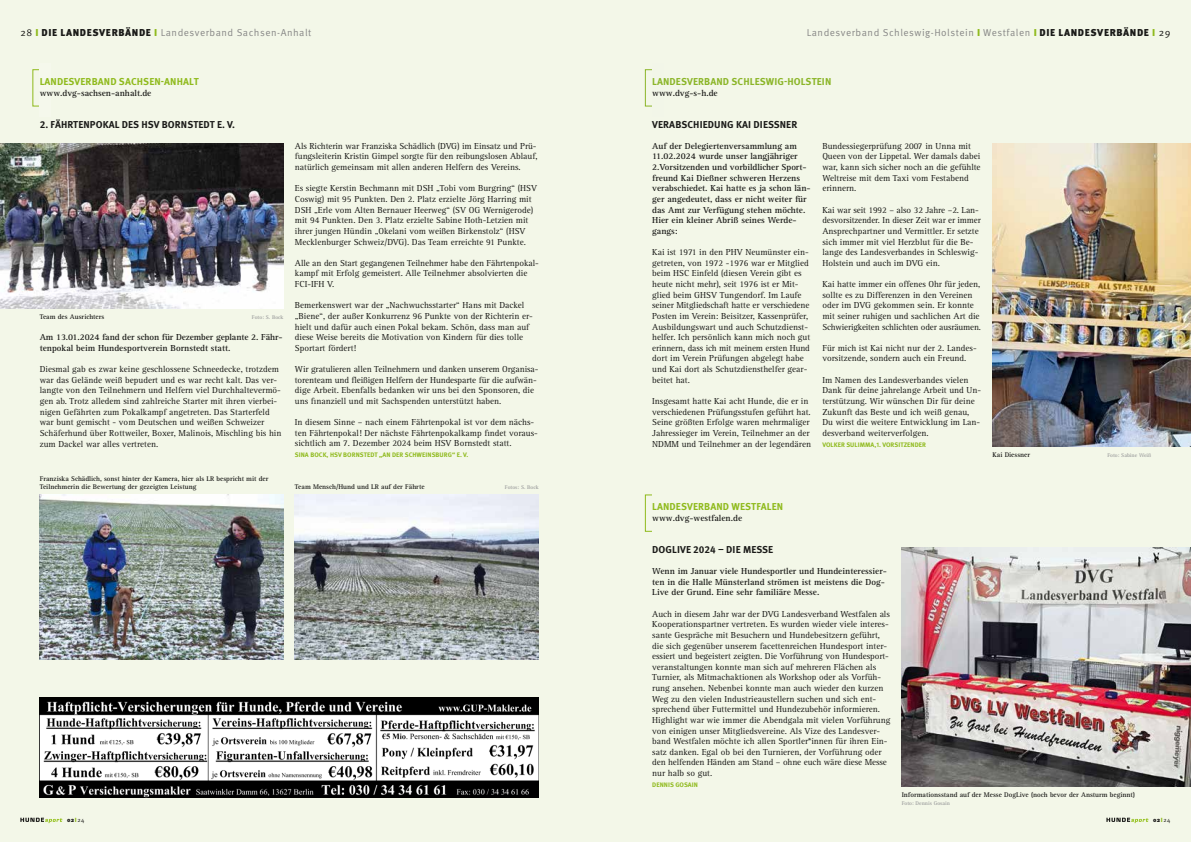
<style>
.page{position:relative;width:1191px;height:842px;background:#fff}
.page>*{position:absolute;margin:0;border:0;box-sizing:border-box;transform-origin:0 0}
.t1{font:10px "Meta Pro Norm";letter-spacing:.05em;color:#878786}
.t2{font:700 10px "Meta Pro";letter-spacing:.01em;color:#1a1a18}
.t3{font:700 10px "Meta Pro";letter-spacing:.01em;color:#8fba1c}
.t4{font:700 10px "Meta Pro";letter-spacing:.01em;color:#8bb528}
.t5{font:9px/10.6px "Rotis Serif Pro";color:#1a1a18}
.t6{font:700 9px/10.6px "Rotis Serif Pro";color:#1a1a18}
.t7{font:700 7px/8px "Rotis Serif Pro";color:#1a1a18}
.t8{font:700 6.5px "Meta Pro";letter-spacing:.01em;color:#8fba1c}
.t9{font:900 6px "Meta Pro";letter-spacing:.05em;color:#1a1a18}
.t10{font:700 5.5px "Rotis Serif Pro";color:#9c9d9d}
.s1{color:#1a1a18}
.s2{font-family:"Meta Pro";font-weight:900;color:#8fba1c}
.s3{font-family:"Meta Pro";font-weight:900;color:#1a1a18}
.s4{color:#8fba1c}
.s5{font-family:"Meta Pro Norm";font-weight:400}
</style>
<div class="page">
<div style="left:0;top:0;width:595px;height:842px;background:#f3f7e8"></div>
<div style="left:595px;top:0;width:596px;height:842px;background:#f3f7e8"></div>
<svg style="left:20px;top:818px;width:42px;height:5px"></svg>
<svg style="left:1106px;top:818px;width:42px;height:5px"></svg>
<div style="left:40px;top:64px;width:11px;height:53px;background:#f5f8ec"></div>
<img style="left:0;top:144px;width:283px;height:164px">
<img style="left:295px;top:495px;width:244px;height:164px">
<img style="left:40px;top:495px;width:243px;height:164px">
<div style="left:645px;top:69px;width:14px;height:37px;border:1px solid #8bb528"></div>
<div style="left:652px;top:64px;width:11px;height:53px;background:#f2f6e8"></div>
<img style="left:992px;top:144px;width:199px;height:302px">
<img style="left:901px;top:547px;width:290px;height:240px">
<img style="left:39px;top:697px;width:500px;height:100px">
<div style="left:645px;top:495px;width:14px;height:36px;border:1px solid #8fba1c"></div>
<div style="left:652px;top:489px;width:11px;height:53px;background:#f3f7e8"></div>
<p class="t1" style="left:21px;top:25px;width:292px"><span class="s1">28</span> <span class="s2">I</span> <span class="s3">DIE LANDESVERBÄNDE</span> <span class="s2">I</span> Landesverband Sachsen-Anhalt</p>
<p class="t1" style="left:806px;top:25px;width:365px">Landesverband Schleswig-Holstein <span class="s2">I</span> Westfalen <span class="s2">I</span> <span class="s3">DIE LANDESVERBÄNDE</span> <span class="s2">I</span> <span class="s1">29</span></p>
<p class="t3" style="left:40px;top:74px;width:161px">LANDESVERBAND SACHSEN-ANHALT</p>
<p class="t6" style="left:40px;top:87px;width:113px">www.dvg-sachsen-anhalt.de</p>
<p class="t2" style="left:40px;top:116px;width:197px">2. FÄHRTENPOKAL DES HSV BORNSTEDT E. V.</p>
<p class="t7" style="left:40px;top:313px;width:66px">Team des Ausrichters</p>
<p class="t10" style="left:252px;top:314px;width:33px">Foto: S. Bock</p>
<p class="t6" style="left:40px;top:332px;width:244px">Am 13.01.2024 fand der schon für Dezember geplante 2. Fähr&shy;tenpokal beim Hundesportverein Bornstedt statt.</p>
<p class="t5" style="left:40px;top:364px;width:243px">Diesmal gab es zwar keine geschlossene Schneedecke, trotzdem war das Gelände weiß bepudert und es war recht kalt. Das ver&shy;langte von den Teilnehmern und Helfern viel Durchhaltevermö&shy;gen ab. Trotz alledem sind zahlreiche Starter mit ihren vierbei&shy;nigen Gefährten zum Pokalkampf angetreten. Das Starterfeld war bunt gemischt - vom Deutschen und weißen Schweizer Schäferhund über Rottweiler, Boxer, Malinois, Mischling bis hin zum Dackel war alles vertreten.</p>
<p class="t7" style="left:40px;top:475px;width:230px">Franziska Schädlich, sonst hinter der Kamera, hier als LR bespricht mit der<br>Teilnehmerin die Bewertung der gezeigten Leistung</p>
<p class="t5" style="left:295px;top:141px;width:244px;text-align:justify">Als Richterin war Franziska Schädlich (DVG) im Einsatz und Prü&shy;fungsleiterin Kristin Gimpel sorgte für den reibungslosen Ablauf, natürlich gemeinsam mit allen anderen Helfern des Vereins.</p>
<p class="t5" style="left:295px;top:183px;width:244px">Es siegte Kerstin Bechmann mit DSH „Tobi vom Burgring“ (HSV Coswig) mit 95 Punkten. Den 2. Platz erzielte Jörg Harring mit DSH „Erle vom Alten Bernauer Heerweg“ (SV OG Wernigerode) mit 94 Punkten. Den 3. Platz erzielte Sabine Hoth-Letzien mit ihrer jungen Hündin „Okelani vom weißen Birkenstolz“ (HSV Mecklenburger Schweiz/DVG). Das Team erreichte 91 Punkte.</p>
<p class="t5" style="left:295px;top:257px;width:245px">Alle an den Start gegangenen Teilnehmer habe den Fährtenpokal&shy;kampf mit Erfolg gemeistert. Alle Teilnehmer absolvierten die<br>FCI-IFH V.</p>
<p class="t5" style="left:295px;top:300px;width:239px">Bemerkenswert war der „Nachwuchsstarter“ Hans mit Dackel „Biene“, der außer Konkurrenz 96 Punkte von der Richterin er&shy;hielt und dafür auch einen Pokal bekam. Schön, dass man auf diese Weise bereits die Motivation von Kindern für dies tolle Sportart fördert!</p>
<p class="t5" style="left:295px;top:364px;width:245px">Wir gratulieren allen Teilnehmern und danken unserem Organisa&shy;torenteam und fleißigen Helfern der Hundesparte für die aufwän&shy;dige Arbeit. Ebenfalls bedanken wir uns bei den Sponsoren, die uns finanziell und mit Sachspenden unterstützt haben.</p>
<p class="t5" style="left:295px;top:417px;width:244px">In diesem Sinne – nach einem Fährtenpokal ist vor dem nächs&shy;ten Fährtenpokal! Der nächste Fährtenpokalkamp findet voraus&shy;sichtlich am 7. Dezember 2024 beim HSV Bornstedt statt.</p>
<p class="t8" style="left:295px;top:450px;width:175px">SINA BOCK, HSV BORNSTEDT „AN DER SCHWEINSBURG“ E. V.</p>
<p class="t7" style="left:295px;top:483px;width:131px">Team Mensch/Hund und LR auf der Fährte</p>
<p class="t10" style="left:505px;top:484px;width:35px">Fotos: S. Bock</p>
<p class="t4" style="left:652px;top:74px;width:181px">LANDESVERBAND SCHLESWIG-HOLSTEIN</p>
<p class="t6" style="left:652px;top:87px;width:67px">www.dvg-s-h.de</p>
<p class="t2" style="left:652px;top:116px;width:147px">VERABSCHIEDUNG KAI DIESSNER</p>
<p class="t6" style="left:652px;top:140px;width:160px">Auf der Delegiertenversammlung am 11.02.2024 wurde unser langjähriger 2.Vorsitzenden und vorbildlicher Sport&shy;freund Kai Dießner schweren Herzens verabschiedet. Kai hatte es ja schon län&shy;ger angedeutet, dass er nicht weiter für das Amt zur Verfügung stehen möchte.<br>Hier ein kleiner Abriß seines Werde&shy;gangs:</p>
<p class="t5" style="left:652px;top:247px;width:160px">Kai ist 1971 in den PHV Neumünster ein&shy;getreten, von 1972 -1976 war er Mitglied beim HSC Einfeld (diesen Verein gibt es heute nicht mehr), seit 1976 ist er Mit&shy;glied beim GHSV Tungendorf. Im Laufe seiner Mitgliedschaft hatte er verschiedene Posten im Verein: Beisitzer, Kassenprüfer, Ausbildungswart und auch Schutzdienst&shy;helfer. Ich persönlich kann mich noch gut erinnern, dass ich mit meinem ersten Hund dort im Verein Prüfungen abgelegt habe und Kai dort als Schutzdiensthelfer gear&shy;beitet hat.</p>
<p class="t5" style="left:652px;top:396px;width:160px">Insgesamt hatte Kai acht Hunde, die er in verschiedenen Prüfungsstufen geführt hat.<br>Seine größten Erfolge waren mehrmaliger Jahressieger im Verein, Teilnehmer an der NDMM und Teilnehmer an der legendären</p>
<p class="t5" style="left:822px;top:141px;width:160px">Bundessiegerprüfung 2007 in Unna mit Queen von der Lippetal. Wer damals dabei war, kann sich sicher noch an die gefühlte Weltreise mit dem Taxi vom Festabend erinnern.</p>
<p class="t5" style="left:822px;top:204px;width:160px">Kai war seit 1992 – also 32 Jahre –2. Lan&shy;desvorsitzender. In dieser Zeit war er immer Ansprechpartner und Vermittler. Er setzte sich immer mit viel Herzblut für die Be&shy;lange des Landesverbandes in Schleswig-Holstein und auch im DVG ein.</p>
<p class="t5" style="left:822px;top:279px;width:160px">Kai hatte immer ein offenes Ohr für jeden, sollte es zu Differenzen in den Vereinen oder im DVG gekommen sein. Er konnte mit seiner ruhigen und sachlichen Art die Schwierigkeiten schlichten oder ausräumen.</p>
<p class="t5" style="left:822px;top:342px;width:156px">Für mich ist Kai nicht nur der 2. Landes&shy;vorsitzende, sondern auch ein Freund.</p>
<p class="t5" style="left:822px;top:374px;width:160px">Im Namen des Landesverbandes vielen Dank für deine jahrelange Arbeit und Un&shy;terstützung. Wir wünschen Dir für deine Zukunft das Beste und ich weiß genau, Du wirst die weitere Entwicklung im Lan&shy;desverband weiterverfolgen.</p>
<p class="t8" style="left:822px;top:439px;width:105px">VOLKER SULIMMA,1. VORSITZENDER</p>
<p class="t7" style="left:992px;top:451px;width:39px">Kai Diessner</p>
<p class="t10" style="left:1107px;top:452px;width:45px">Foto: Sabine Weiß</p>
<p class="t3" style="left:652px;top:499px;width:132px">LANDESVERBAND WESTFALEN</p>
<p class="t6" style="left:652px;top:513px;width:91px">www.dvg-westfalen.de</p>
<p class="t2" style="left:652px;top:541px;width:122px">DOGLIVE 2024 – DIE MESSE</p>
<p class="t6" style="left:652px;top:566px;width:236px">Wenn im Januar viele Hundesportler und Hundeinteressier&shy;ten in die Halle Münsterland strömen ist meistens die Dog-<br>Live der Grund. Eine sehr familiäre Messe.</p>
<p class="t5" style="left:652px;top:608px;width:240px">Auch in diesem Jahr war der DVG Landesverband Westfalen als Kooperationspartner vertreten. Es wurden wieder viele interes&shy;sante Gespräche mit Besuchern und Hundebesitzern geführt, die sich gegenüber unserem facettenreichen Hundesport inter&shy;essiert und begeistert zeigten. Die Vorführung von Hundesport&shy;veranstaltungen konnte man sich auf mehreren Flächen als Turnier, als Mitmachaktionen als Workshop oder als Vorfüh&shy;rung ansehen. Nebenbei konnte man auch wieder den kurzen Weg zu den vielen Industrieaustellern suchen und sich ent&shy;sprechend über Futtermittel und Hundezubehör informieren.<br>Highlight war wie immer die Abendgala mit vielen Vorführung von einigen unser Mitgliedsvereine. Als Vize des Landesver&shy;band Westfalen möchte ich allen Sportler*innen für ihren Ein&shy;satz danken. Egal ob bei den Turnieren, der Vorführung oder den helfenden Händen am Stand – ohne euch wäre diese Messe nur halb so gut.</p>
<p class="t8" style="left:652px;top:779px;width:47px">DENNIS GOSAIN</p>
<p class="t7" style="left:901px;top:791px;width:235px">Informationsstand auf der Messe DogLive (noch bevor der Ansturm beginnt)</p>
<p class="t10" style="left:901px;top:800px;width:50px">Foto: Dennis Gosain</p>
<p class="t9" style="left:67px;top:815px;width:19px">02<span class="s4">I</span><span class="s5">24</span></p>
<p class="t9" style="left:1153px;top:815px;width:19px">02<span class="s4">I</span><span class="s5">24</span></p>
</div>
